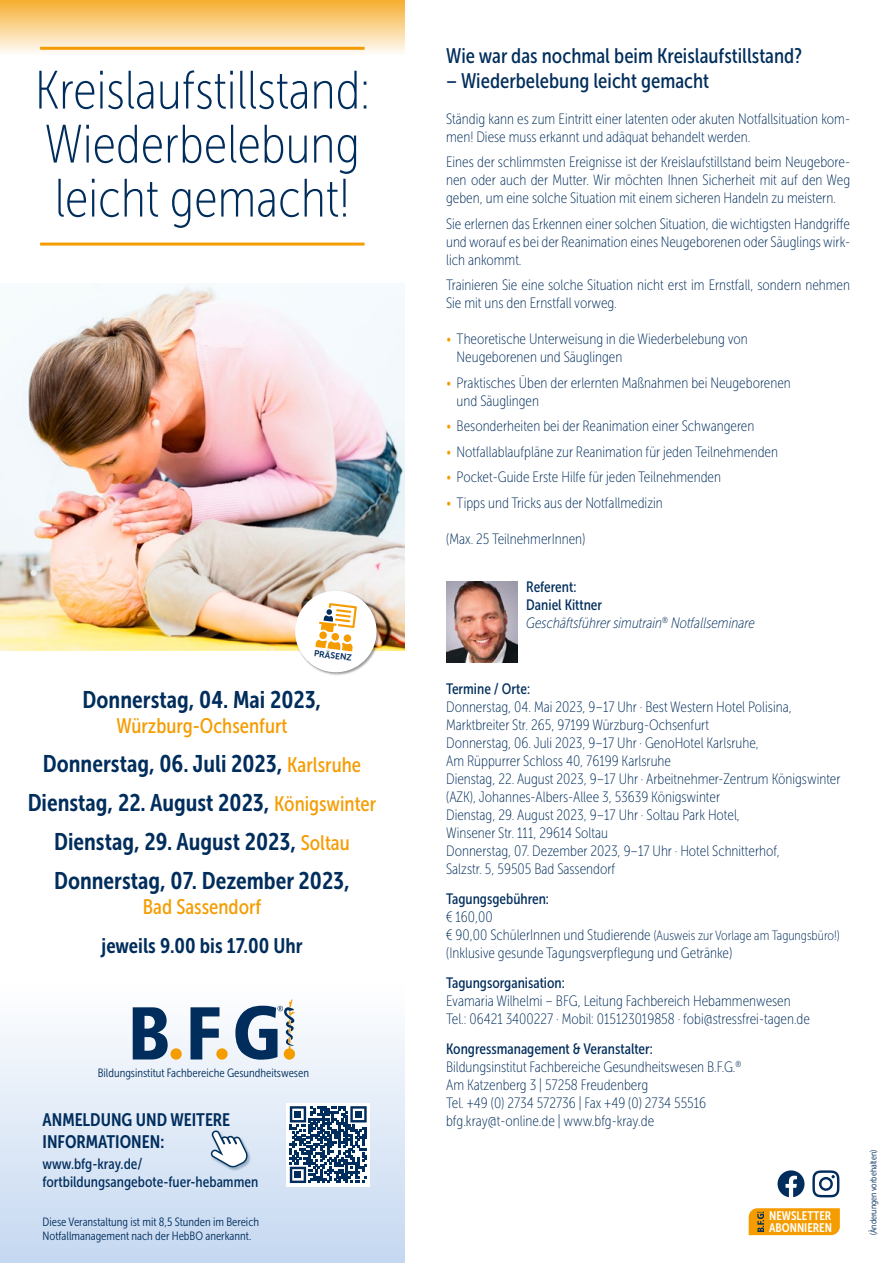
<style>
.page{position:relative;width:893px;height:1263px;background:#fff}
.page>*{position:absolute;margin:0;border:0;box-sizing:border-box;transform-origin:0 0}
.t1{font:54px/54px "Museo Sans Cond 100";color:#002d5c}
.t2{font:24px/39px "Museo Sans Cond 700";color:#002d5c;text-align:center}
.t3{font:21px "Museo Sans Cond 500";color:#002d5c}
.t4{font:21px "Museo Sans Cond 500";color:#f59c00}
.t5{font:21px "Museo Sans Cond 700";color:#002d5c}
.t6{font:18px/21.6px "Museo Sans Cond 700";color:#002d5c}
.t7{font:15px/18px "Museo Sans Cond 100";color:#002d5c}
.t8{font:15px/18px "Museo Sans Cond 500";color:#002d5c}
.t9{font:italic 15px "Museo Sans Cond 100";color:#002d5c}
.t10{font:13.5px "Museo Sans Cond 100";color:#002d5c}
.t11{font:12.45px/11.4px "Museo Sans Cond 700";color:#fff}
.t12{font:12px/14.4px "Museo Sans Cond 300";color:#002d5c}
.t13{font:9px "Museo Sans Cond 300";color:#002d5c}
.t14{font:8.55px "Museo Sans 700";color:#002d5c}
.s1{font-family:"Museo Sans Cond 500";font-size:21px;color:#f59c00}
.s2{color:#f59c00}
.s3{font-size:15px}
</style>
<div class="page">
<svg style="left:0;top:0;width:405px;height:53px;background:#fad28c"></svg>
<div style="left:0;top:984px;width:405px;height:279px;background:linear-gradient(to bottom,#fefefe,#c5d8f1)"></div>
<img style="left:0;top:284px;width:405px;height:367px">
<svg style="left:133px;top:1007px;width:35px;height:52px"></svg>
<svg style="left:190px;top:1007px;width:29px;height:52px"></svg>
<div style="left:170px;top:1048px;width:12px;height:12px;background:#f59c00;border-radius:50%"></div>
<div style="left:216px;top:1048px;width:12px;height:12px;background:#f59c00;border-radius:50%"></div>
<svg style="left:235px;top:999px;width:60px;height:61px"></svg>
<img style="left:446px;top:581px;width:72px;height:81px">
<svg style="left:777px;top:1170px;width:27px;height:27px"></svg>
<svg style="left:812px;top:1170px;width:27px;height:27px"></svg>
<svg style="left:749px;top:1208px;width:91px;height:27px;background:#ee9b08"></svg>
<div style="left:286px;top:1103px;width:84px;height:83px;background:#fff"></div>
<svg style="left:290px;top:1106px;width:77px;height:77px"></svg>
<div style="left:294px;top:1111px;width:7px;height:7px;background:#002d5c"></div>
<div style="left:355px;top:1111px;width:7px;height:7px;background:#002d5c"></div>
<div style="left:294px;top:1171px;width:7px;height:7px;background:#002d5c"></div>
<div style="left:211px;top:1130px;width:40px;height:41px;background:#00325e;opacity:.3"></div>
<svg style="left:211px;top:1130px;width:37px;height:38px"></svg>
<div style="left:294px;top:590px;width:86px;height:86px;background:#000;opacity:.4"></div>
<img style="left:293px;top:588px;width:86px;height:87px">
<div style="left:319px;top:631px;width:8px;height:8px;background:#f59c00;border-radius:50%"></div>
<hr style="left:40px;top:47px;width:325px;height:3px;background:#f59c00">
<hr style="left:40px;top:243px;width:325px;height:3px;background:#f59c00">
<h1 class="t1" style="left:35px;top:64px;width:336px">Kreislaufstillstand:<br>Wiederbelebung leicht gemacht!</h1>
<p class="t14" style="left:315px;top:648px;width:40px;rotate:7deg">PRÄSENZ</p>
<h2 class="t2" style="left:83px;top:680px;width:240px">Donnerstag, 04. Mai 2023,</h2>
<h3 class="t4" style="left:116px;top:714px;width:173px">Würzburg-Ochsenfurt</h3>
<h2 class="t2" style="left:28px;top:744px;width:350px">Donnerstag, 06. Juli 2023, <span class="s1">Karlsruhe </span>Dienstag, 22. August 2023, <span class="s1">Königswinter </span>Dienstag, 29. August 2023, <span class="s1">Soltau </span>Donnerstag, 07. Dezember 2023,</h2>
<h3 class="t4" style="left:143px;top:896px;width:120px">Bad Sassendorf</h3>
<h3 class="t5" style="left:102px;top:934px;width:203px">jeweils 9.00 bis 17.00 Uhr</h3>
<p class="t12" style="left:98px;top:1066px;width:213px">Bildungsinstitut Fachbereiche Gesundheitswesen</p>
<p class="t6" style="left:43px;top:1109px;width:189px">ANMELDUNG UND WEITERE<br>INFORMATIONEN:</p>
<p class="t8" style="left:43px;top:1154px;width:217px">www.bfg-kray.de/ fortbildungsangebote-fuer-hebammen</p>
<p class="t12" style="left:43px;top:1214px;width:218px">Diese Veranstaltung ist mit 8,5 Stunden im Bereich<br>Notfallmanagement nach der HebBO anerkannt.</p>
<h3 class="t3" style="left:446px;top:44px;width:358px">Wie war das nochmal beim Kreislaufstillstand?</h3>
<h3 class="t3" style="left:446px;top:69px;width:265px">– Wiederbelebung leicht gemacht</h3>
<p class="t7" style="left:446px;top:110px;width:405px">Ständig kann es zum Eintritt einer latenten oder akuten Notfallsituation kom&shy;men! Diese muss erkannt und adäquat behandelt werden.</p>
<p class="t7" style="left:446px;top:153px;width:405px;text-align:justify">Eines der schlimmsten Ereignisse ist der Kreislaufstillstand beim Neugebore&shy;nen oder auch der Mutter. Wir möchten Ihnen Sicherheit mit auf den Weg geben, um eine solche Situation mit einem sicheren Handeln zu meistern.</p>
<p class="t7" style="left:446px;top:215px;width:405px;text-align:justify">Sie erlernen das Erkennen einer solchen Situation, die wichtigsten Handgriffe und worauf es bei der Reanimation eines Neugeborenen oder Säuglings wirk&shy;lich ankommt.</p>
<p class="t7" style="left:446px;top:276px;width:405px">Trainieren Sie eine solche Situation nicht erst im Ernstfall, sondern nehmen<br>Sie mit uns den Ernstfall vorweg.</p>
<p class="t7" style="left:457px;top:330px;width:293px;text-indent:-10px"><span class="s2">•</span> Theoretische Unterweisung in die Wiederbelebung von<br>Neugeborenen und Säuglingen</p>
<p class="t7" style="left:457px;top:374px;width:336px;text-indent:-10px"><span class="s2">•</span> Praktisches Üben der erlernten Maßnahmen bei Neugeborenen und Säuglingen</p>
<p class="t7" style="left:446px;top:417px;width:310px"><span class="s2">•</span> Besonderheiten bei der Reanimation einer Schwangeren</p>
<p class="t7" style="left:446px;top:443px;width:333px"><span class="s2">•</span> Notfallablaufpläne zur Reanimation für jeden Teilnehmenden</p>
<p class="t7" style="left:446px;top:468px;width:276px"><span class="s2">•</span> Pocket-Guide Erste Hilfe für jeden Teilnehmenden</p>
<p class="t7" style="left:446px;top:494px;width:218px"><span class="s2">•</span> Tipps und Tricks aus der Notfallmedizin</p>
<p class="t7" style="left:446px;top:530px;width:141px">(Max. 25 TeilnehmerInnen)</p>
<p class="t8" style="left:526px;top:578px;width:77px">Referent:<br>Daniel Kittner</p>
<p class="t9" style="left:526px;top:615px;width:230px">Geschäftsführer simutrain<sup>®</sup> Notfallseminare</p>
<p class="t8" style="left:446px;top:680px;width:85px">Termine / Orte:</p>
<p class="t7" style="left:446px;top:698px;width:396px">Donnerstag, 04. Mai 2023, 9–17 Uhr · Best Western Hotel Polisina, Marktbreiter Str. 265, 97199 Würzburg-Ochsenfurt<br>Donnerstag, 06. Juli 2023, 9–17 Uhr · GenoHotel Karlsruhe,<br>Am Rüppurrer Schloss 40, 76199 Karlsruhe<br>Dienstag, 22. August 2023, 9–17 Uhr · Arbeitnehmer-Zentrum Königswinter (AZK), Johannes-Albers-Allee 3, 53639 Königswinter<br>Dienstag, 29. August 2023, 9–17 Uhr · Soltau Park Hotel,<br>Winsener Str. 111, 29614 Soltau<br>Donnerstag, 07. Dezember 2023, 9–17 Uhr · Hotel Schnitterhof,<br>Salzstr. 5, 59505 Bad Sassendorf</p>
<p class="t8" style="left:446px;top:890px;width:104px">Tagungsgebühren:</p>
<p class="t7" style="left:446px;top:908px;width:48px">€ 160,00</p>
<p class="t10" style="left:446px;top:928px;width:395px"><span class="s3">€ 90,00 SchülerInnen und Studierende</span> (Ausweis zur Vorlage am Tagungsbüro!)</p>
<p class="t7" style="left:446px;top:944px;width:288px">(Inklusive gesunde Tagungsverpflegung und Getränke)</p>
<p class="t8" style="left:446px;top:974px;width:120px">Tagungsorganisation:</p>
<p class="t7" style="left:446px;top:992px;width:365px">Evamaria Wilhelmi – BFG, Leitung Fachbereich Hebammenwesen<br>Tel.: 06421 3400227 · Mobil: 015123019858 · fobi@stressfrei-tagen.de</p>
<p class="t8" style="left:446px;top:1040px;width:208px">Kongressmanagement &amp; Veranstalter:</p>
<p class="t7" style="left:446px;top:1058px;width:297px">Bildungsinstitut Fachbereiche Gesundheitswesen B.F.G.<sup>® </sup>Am Katzenberg 3 | 57258 Freudenberg<br>Tel. +49 (0) 2734 572736 | Fax +49 (0) 2734 55516 bfg.kray@t-online.de | www.bfg-kray.de</p>
<p class="t11" style="left:769px;top:1210px;width:64px">NEWSLETTER<br>ABONNIEREN</p>
<p class="t13" style="left:868px;top:1235px;width:87px;rotate:-90deg">(Änderungen vorbehalten)</p>
</div>
